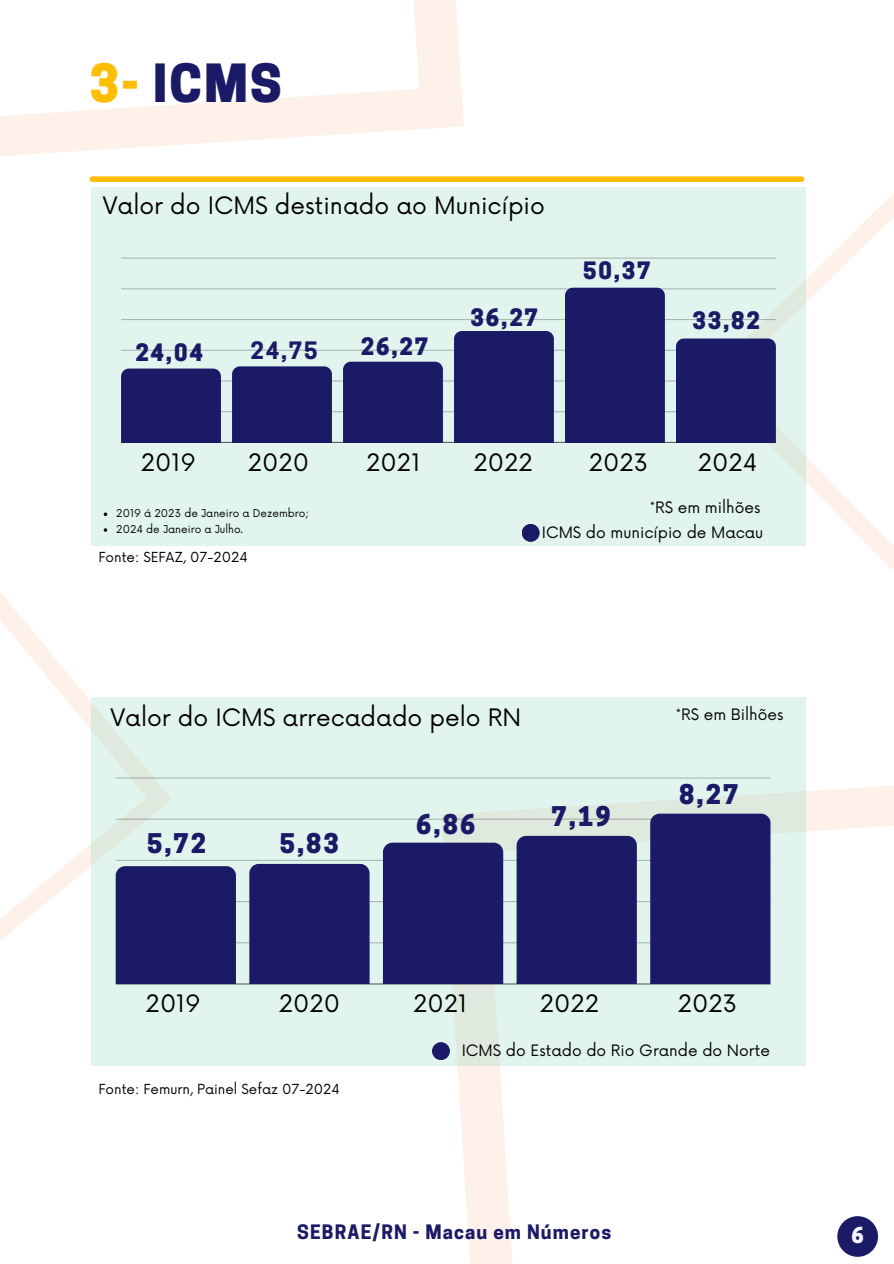
<style>
.page{position:relative;width:894px;height:1264px;background:#fff}
.page>*{position:absolute;margin:0;border:0;box-sizing:border-box;transform-origin:0 0}
.t1{font:800 49.35px "Cooper Hewitt";color:#1b1a67}
.t2{font:800 25.5px "Cooper Hewitt";letter-spacing:.08em;color:#1b1a67}
.t3{font:23.4px "Now";color:#000}
.t4{font:800 22.5px "Cooper Hewitt";letter-spacing:.08em;color:#1b1a67}
.t5{font:700 22.5px "Cooper Hewitt";color:#1b1a67}
.t6{font:800 20.7px "Cooper Hewitt";color:#f7f8fd}
.t7{font:700 18.75px "Cooper Hewitt";letter-spacing:.06em;color:#1b1a67}
.t8{font:15.3px "Now";color:#000}
.t9{font:13.5px "Now";color:#000}
.t10{font:10.5px "Now";color:#000}
.s1{color:#ffbf00}
</style>
<div class="page">
<svg style="left:0;top:593px;width:21px;height:24px"></svg>
<svg style="left:0;top:617px;width:91px;height:324px"></svg>
<svg style="left:704px;top:191px;width:189px;height:379px"></svg>
<svg style="left:805px;top:216px;width:88px;height:329px"></svg>
<svg style="left:441px;top:774px;width:452px;height:489px;fill:#fdf1ea"></svg>
<svg style="left:485px;top:816px;width:408px;height:447px"></svg>
<svg style="left:0;top:0;width:464px;height:156px;fill:#fdf1ea"></svg>
<svg style="left:0;top:0;width:419px;height:124px"></svg>
<div style="left:92px;top:176px;width:709px;height:6px;background:#ffbf00"></div>
<div style="left:91px;top:187px;width:714px;height:358px;background:#e1f5ee"></div>
<div style="left:521px;top:524px;width:18px;height:18px;background:#1b1a67;border-radius:50%"></div>
<div style="left:837px;top:1216px;width:40px;height:40px;background:#1b1a67;border-radius:50%"></div>
<svg style="left:91px;top:697px;width:714px;height:368px;background:#dff2eb"></svg>
<hr style="left:116px;top:983px;width:654px;height:1px;background:#000;opacity:.6">
<hr style="left:116px;top:942px;width:654px;height:1px;background:#b5c5c0">
<hr style="left:116px;top:901px;width:654px;height:1px;background:#aab9b4">
<hr style="left:116px;top:859px;width:654px;height:2px;background:#000;opacity:.25">
<hr style="left:116px;top:818px;width:654px;height:1px;background:#000;opacity:.25">
<hr style="left:116px;top:777px;width:654px;height:1px;background:#c2d3cd">
<div style="left:116px;top:866px;width:120px;height:117px;background:#1b1a67"></div>
<div style="left:249px;top:863px;width:120px;height:120px;background:#1b1a67"></div>
<div style="left:383px;top:842px;width:120px;height:141px;background:#1b1a67"></div>
<div style="left:516px;top:835px;width:120px;height:148px;background:#1b1a67"></div>
<div style="left:650px;top:813px;width:120px;height:170px;background:#1b1a67"></div>
<div style="left:432px;top:1042px;width:18px;height:18px;background:#1b1a67;border-radius:50%"></div>
<svg style="left:104px;top:512px;width:3px;height:4px"></svg>
<svg style="left:104px;top:528px;width:3px;height:4px"></svg>
<hr style="left:121px;top:442px;width:654px;height:1px;background:#000;opacity:.6">
<hr style="left:121px;top:411px;width:654px;height:1px;background:#afbfb9">
<hr style="left:121px;top:380px;width:654px;height:1px;background:#c0d1cb">
<hr style="left:121px;top:350px;width:654px;height:1px;background:#b2c2bc">
<hr style="left:121px;top:319px;width:654px;height:1px;background:#a8b7b2">
<hr style="left:121px;top:288px;width:654px;height:1px;background:#b9c9c4">
<hr style="left:121px;top:257px;width:654px;height:2px;background:#c2d4cd">
<div style="left:121px;top:368px;width:100px;height:74px;background:#1b1a67"></div>
<div style="left:232px;top:366px;width:100px;height:76px;background:#1b1a67"></div>
<div style="left:343px;top:362px;width:100px;height:80px;background:#1b1a67"></div>
<div style="left:454px;top:331px;width:99px;height:111px;background:#1b1a67"></div>
<div style="left:565px;top:288px;width:99px;height:154px;background:#1b1a67"></div>
<div style="left:675px;top:338px;width:100px;height:104px;background:#1b1a67"></div>
<h4 class="t1" style="left:89px;top:65px;width:194px"><span class="s1">3-</span> ICMS</h4>
<p class="t3" style="left:103px;top:192px;width:443px">Valor do ICMS destinado ao Município</p>
<h2 class="t4" style="left:135px;top:344px;width:69px">24,04</h2>
<h2 class="t5" style="left:250px;top:342px;width:69px">24,75</h2>
<h4 class="t4" style="left:361px;top:338px;width:69px">26,27</h4>
<h4 class="t4" style="left:470px;top:309px;width:69px">36,27</h4>
<p class="t4" style="left:583px;top:262px;width:69px">50,37</p>
<h2 class="t3" style="left:141px;top:449px;width:57px">2019</h2>
<h2 class="t3" style="left:248px;top:449px;width:63px">2020</h2>
<h4 class="t3" style="left:366px;top:449px;width:55px">2021</h4>
<h4 class="t3" style="left:588px;top:449px;width:61px">2023</h4>
<h4 class="t3" style="left:473px;top:449px;width:61px">2022</h4>
<p class="t4" style="left:692px;top:312px;width:69px">33,82</p>
<p class="t3" style="left:697px;top:449px;width:61px">2024</p>
<p class="t10" style="left:116px;top:507px;width:194px">2019 á 2023 de Janeiro a Dezembro;</p>
<h2 class="t10" style="left:116px;top:523px;width:128px">2024 de Janeiro a Julho.</h2>
<h4 class="t9" style="left:98px;top:549px;width:151px">Fonte: SEFAZ, 07-2024</h4>
<h5 class="t8" style="left:649px;top:499px;width:112px">*R$ em milhões</h5>
<h5 class="t8" style="left:541px;top:524px;width:223px">ICMS do município de Macau</h5>
<h6 class="t3" style="left:110px;top:704px;width:412px">Valor do ICMS arrecadado pelo RN</h6>
<h4 class="t8" style="left:675px;top:705px;width:109px">*R$ em Bilhões</h4>
<h5 class="t2" style="left:147px;top:834px;width:61px">5,72</h5>
<h5 class="t3" style="left:146px;top:990px;width:57px">2019</h5>
<h5 class="t2" style="left:280px;top:834px;width:61px">5,83</h5>
<h4 class="t2" style="left:416px;top:814px;width:61px">6,86</h4>
<h4 class="t2" style="left:551px;top:806px;width:61px">7,19</h4>
<h4 class="t3" style="left:279px;top:990px;width:63px">2020</h4>
<h4 class="t3" style="left:413px;top:990px;width:55px">2021</h4>
<h4 class="t3" style="left:539px;top:990px;width:61px">2022</h4>
<p class="t2" style="left:679px;top:785px;width:61px">8,27</p>
<p class="t3" style="left:677px;top:990px;width:61px">2023</p>
<p class="t8" style="left:461px;top:1041px;width:309px">ICMS do Estado do Rio Grande do Norte</p>
<p class="t9" style="left:98px;top:1081px;width:243px">Fonte: Femurn, Painel Sefaz 07-2024</p>
<h5 class="t7" style="left:297px;top:1225px;width:315px">SEBRAE/RN - Macau em Números</h5>
<h1 class="t6" style="left:851px;top:1227px;width:14px">6</h1>
</div>
